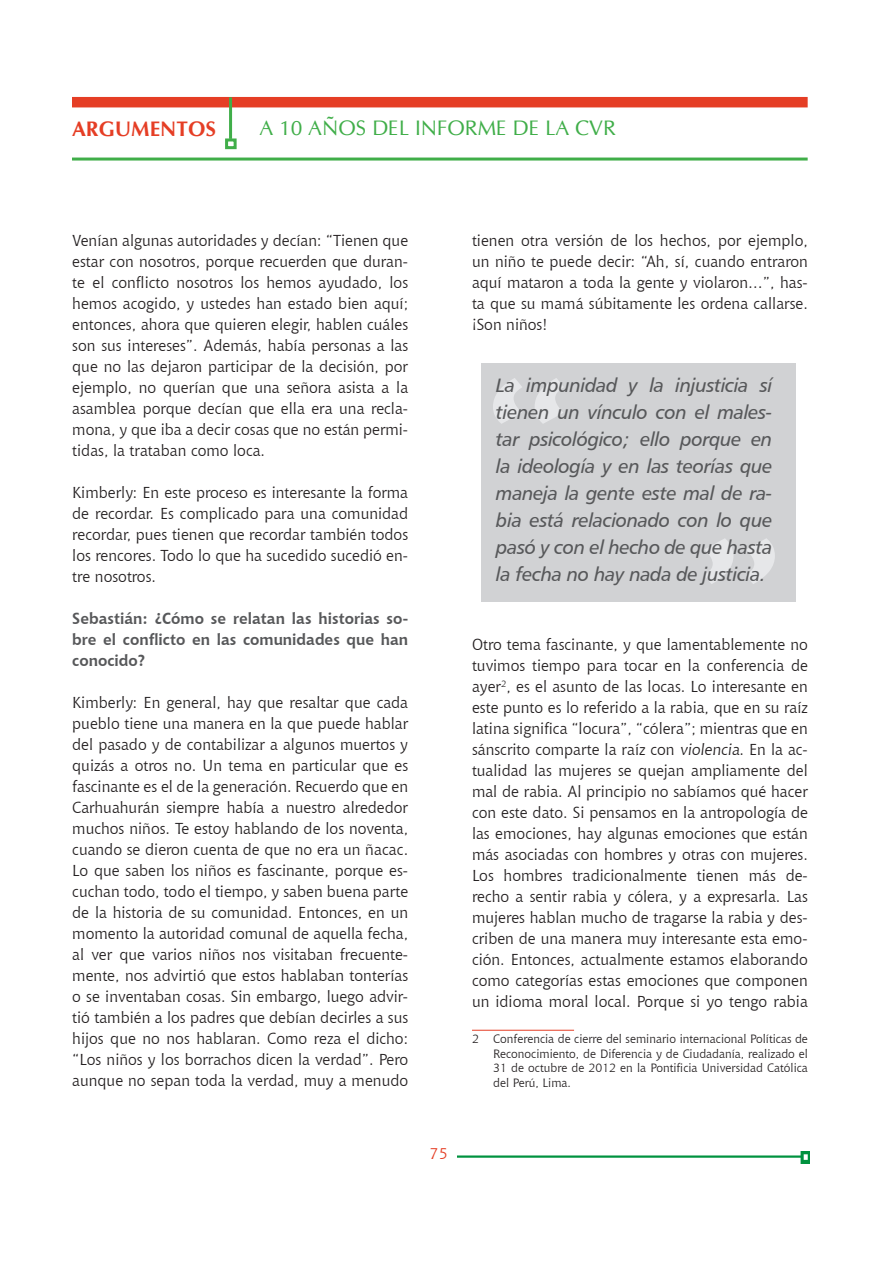
<style>
.page{position:relative;width:893px;height:1263px;background:#fff}
.page>*{position:absolute;margin:0;border:0;box-sizing:border-box;transform-origin:0 0}
.Pies{font:229.95px "Chianti BT";color:#e6e7e9}
.pies2{font:229.95px "Chianti BT";color:#e6e7e9}
.t1{font:21px "CG Omega";color:#40ae49}
.t2{font:700 21px "CG Omega";color:#e53e25}
.Sacada{font:19.5px/27px "Humanist 777 BT Italic B";letter-spacing:-.02em;color:#57585a;text-align:justify}
.Texto_art{font:15.75px/21px "Chianti BT";color:#231f20;text-align:justify}
.Entrevista{font:700 15.75px/21px "Chianti BT";color:#57585a;text-align:justify}
.t3{font:15.75px "Chianti BT";color:#e53e25}
.Pies-2{font:12px/14.4px "Chianti BT";color:#231f20;text-align:justify}
</style>
<div class="page">
<img style="left:457px;top:1151px;width:353px;height:12px">
<div style="left:72px;top:97px;width:736px;height:10px;background:#e53e25"></div>
<hr style="left:229px;top:97px;width:3px;height:42px;background:#40ae49">
<div style="left:225px;top:138px;width:12px;height:11px;border:3px solid #40ae49"></div>
<hr style="left:72px;top:158px;width:736px;height:3px;background:#40ae49">
<div style="left:481px;top:364px;width:315px;height:238px;background:#d1d2d4"></div>
<svg style="left:493px;top:378px;width:70px;height:46px"></svg>
<svg style="left:704px;top:538px;width:71px;height:46px"></svg>
<hr style="left:472px;top:1030px;width:102px;height:1px;background:#e53e25">
<h2 class="t2" style="left:72px;top:116px;width:146px">ARGUMENTOS</h2>
<p class="t1" style="left:259px;top:116px;width:358px">A 10 AÑOS DEL INFORME DE LA CVR</p>
<p class="Texto_art" style="left:72px;top:229px;width:337px">Venían algunas autoridades y decían: “Tienen que estar con nosotros, porque recuerden que duran&shy;te el conflicto nosotros los hemos ayudado, los hemos acogido, y ustedes han estado bien aquí; entonces, ahora que quieren elegir, hablen cuáles son sus intereses”. Además, había personas a las que no las dejaron participar de la decisión, por ejemplo, no querían que una señora asista a la asamblea porque decían que ella era una recla&shy;mona, y que iba a decir cosas que no están permi&shy;tidas, la trataban como loca.</p>
<p class="Texto_art" style="left:72px;top:481px;width:337px">Kimberly: En este proceso es interesante la forma de recordar. Es complicado para una comunidad recordar, pues tienen que recordar también todos los rencores. Todo lo que ha sucedido sucedió en&shy;tre nosotros.</p>
<p class="Entrevista" style="left:72px;top:607px;width:337px">Sebastián: ¿Cómo se relatan las historias so&shy;bre el conflicto en las comunidades que han conocido?</p>
<p class="Texto_art" style="left:72px;top:691px;width:337px">Kimberly: En general, hay que resaltar que cada pueblo tiene una manera en la que puede hablar del pasado y de contabilizar a algunos muertos y quizás a otros no. Un tema en particular que es fascinante es el de la generación. Recuerdo que en Carhuahurán siempre había a nuestro alrededor muchos niños. Te estoy hablando de los noventa, cuando se dieron cuenta de que no era un ñacac.<br>Lo que saben los niños es fascinante, porque es&shy;cuchan todo, todo el tiempo, y saben buena parte de la historia de su comunidad. Entonces, en un momento la autoridad comunal de aquella fecha, al ver que varios niños nos visitaban frecuente&shy;mente, nos advirtió que estos hablaban tonterías o se inventaban cosas. Sin embargo, luego advir&shy;tió también a los padres que debían decirles a sus hijos que no nos hablaran. Como reza el dicho: “Los niños y los borrachos dicen la verdad”. Pero aunque no sepan toda la verdad, muy a menudo</p>
<p class="t3" style="left:430px;top:1142px;width:20px">75</p>
<p class="Texto_art" style="left:472px;top:229px;width:337px">tienen otra versión de los hechos, por ejemplo, un niño te puede decir: “Ah, sí, cuando entraron aquí mataron a toda la gente y violaron…”, has&shy;ta que su mamá súbitamente les ordena callarse. ¡Son niños!</p>
<p class="Sacada" style="left:496px;top:372px;width:278px">La impunidad y la injusticia sí tienen un vínculo con el males&shy;tar psicológico; ello porque en la ideología y en las teorías que maneja la gente este mal de ra&shy;bia está relacionado con lo que pasó y con el hecho de que hasta la fecha no hay nada de justicia.</p>
<p class="Pies" style="left:473px;top:309px;width:111px">“</p>
<p class="pies2" style="left:685px;top:469px;width:111px">”</p>
<p class="Texto_art" style="left:472px;top:633px;width:337px">Otro tema fascinante, y que lamentablemente no tuvimos tiempo para tocar en la conferencia de ayer<sup>2</sup>, es el asunto de las locas. Lo interesante en este punto es lo referido a la rabia, que en su raíz latina significa “locura”, “cólera”; mientras que en sánscrito comparte la raíz con violencia. En la ac&shy;tualidad las mujeres se quejan ampliamente del mal de rabia. Al principio no sabíamos qué hacer con este dato. Si pensamos en la antropología de las emociones, hay algunas emociones que están más asociadas con hombres y otras con mujeres.<br>Los hombres tradicionalmente tienen más de&shy;recho a sentir rabia y cólera, y a expresarla. Las mujeres hablan mucho de tragarse la rabia y des&shy;criben de una manera muy interesante esta emo&shy;ción. Entonces, actualmente estamos elaborando como categorías estas emociones que componen un idioma moral local. Porque si yo tengo rabia</p>
<p class="Pies-2" style="left:493px;top:1031px;width:316px;text-indent:-21px">2 Conferencia de cierre del seminario internacional Políticas de Reconocimiento, de Diferencia y de Ciudadanía, realizado el 31 de octubre de 2012 en la Pontificia Universidad Católica del Perú, Lima.</p>
</div>
